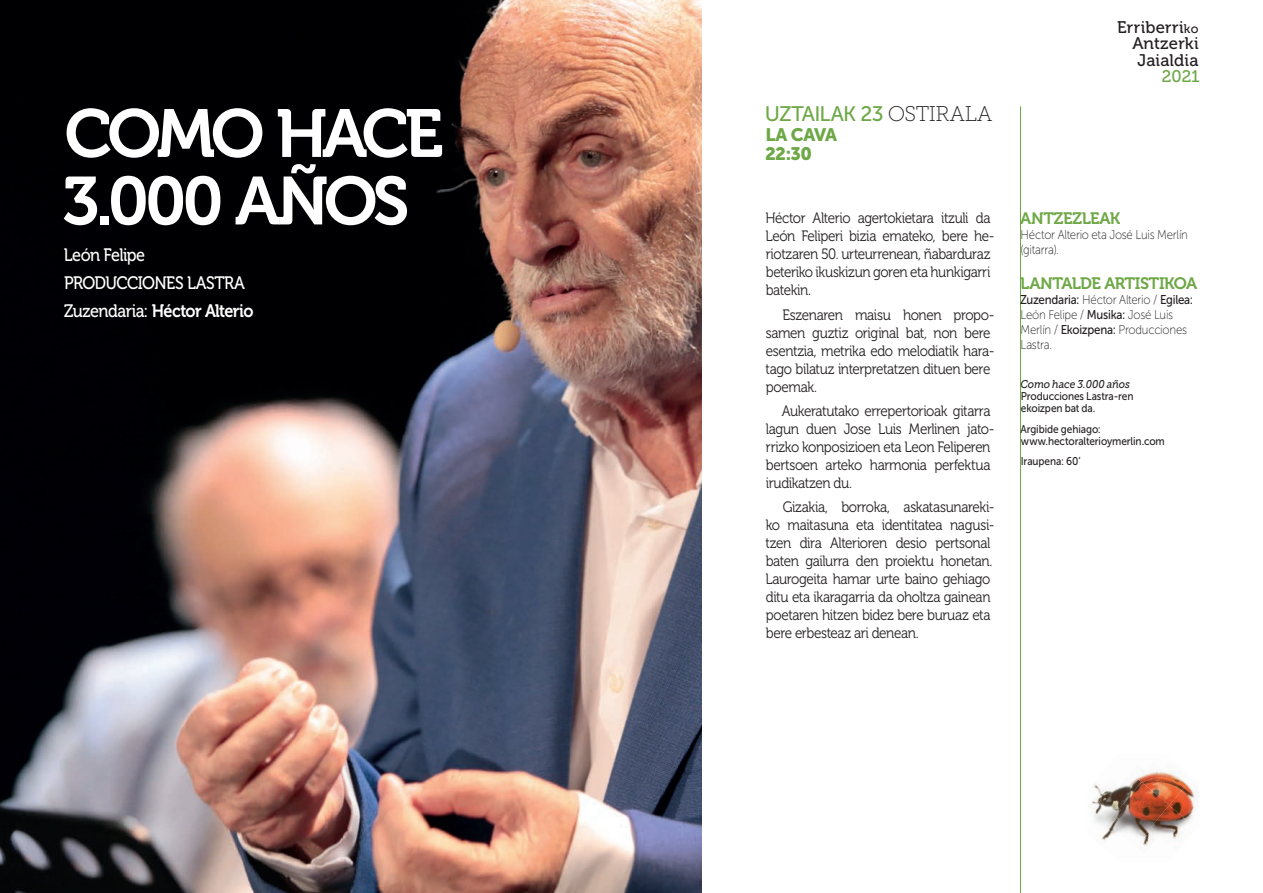
<style>
.page{position:relative;width:1263px;height:893px;background:#fff}
.page>*{position:absolute;margin:0;border:0;box-sizing:border-box;transform-origin:0 0}
.t1{font:67.5px/67.5px "Museo 700";letter-spacing:-.075em;color:#fff}
.t2{font:21px "Museo Sans 500";letter-spacing:-.035em;color:#6ea846}
.t3{font:18px/28px "Museo 500";letter-spacing:-.04em;color:#fff;scale:.9 1}
.t4{font:18px "Museo 700";letter-spacing:-.04em;color:#fff;scale:.9 1}
.t5{font:18px/19.5px "Museo Sans 900";letter-spacing:-.035em;color:#6ea846}
.t6{font:16.8px/16.5px "Museo 500";letter-spacing:.01em;color:#231f20;text-align:right}
.t7{font:16.8px "Museo 500";color:#6ea846}
.t8{font:16.5px "Museo 700";letter-spacing:-.03em;color:#6ea846}
.t9{font:15px/18px "Museo 300";letter-spacing:-.03em;color:#231f20;scale:.9 1}
.t10{font:12.75px/15px "Museo Sans 100";letter-spacing:-.02em;color:#231f20;scale:.9 1}
.t11{font:12.75px "Museo Sans 500";letter-spacing:-.02em;color:#231f20;scale:.9 1}
.t12{font:11.25px/12px "Museo Sans 500";letter-spacing:-.01em;color:#231f20;scale:.9 1}
.t13{font:italic 11.25px "Museo Slab 500";letter-spacing:-.01em;color:#231f20;scale:.9 1}
.s1{font-family:"Museo 500"}
.s2{font-family:"Museo Slab 100";font-size:21.15px;color:#231f20}
.s3{font-size:12.6px}
.s4{font-family:"Museo Sans 100"}
.s5{font-family:"Museo Sans 500"}
</style>
<div class="page">
<hr style="left:1020px;top:106px;width:1px;height:787px;background:#6ea846">
<img style="left:0;top:0;width:702px;height:893px">
<img style="left:1130px;top:771px;width:48px;height:11px">
<img style="left:1093px;top:782px;width:76px;height:59px">
<img style="left:1121px;top:805px;width:61px;height:43px">
<img style="left:1169px;top:777px;width:30px;height:52px">
<h1 class="t1" style="left:62px;top:101px;width:383px">COMO HACE<br>3.000 AÑOS</h1>
<p class="t3" style="left:64px;top:241px;width:203px">León Felipe<br>PRODUCCIONES LASTRA</p>
<p class="t4" style="left:64px;top:301px;width:212px"><span class="s1">Zuzendaria:</span> Héctor Alterio</p>
<h2 class="t2" style="left:765px;top:102px;width:229px">UZTAILAK 23 <span class="s2">OSTIRALA</span></h2>
<p class="t5" style="left:765px;top:125px;width:74px">LA CAVA<br>22:30</p>
<p class="t9" style="left:765px;top:209px;width:256px">Héctor Alterio agertokietara itzuli da León Feliperi bizia emateko, bere he&shy;riotzaren 50. urteurrenean, ñabarduraz beteriko ikuskizun goren eta hunkigarri batekin.</p>
<p class="t9" style="left:766px;top:306px;width:256px;text-indent:17px">Eszenaren maisu honen propo&shy;samen guztiz original bat, non bere esentzia, metrika edo melodiatik hara&shy;tago bilatuz interpretatzen dituen bere poemak.</p>
<p class="t9" style="left:766px;top:402px;width:256px;text-indent:16px">Aukeratutako errepertorioak gitarra lagun duen Jose Luis Merlinen jato&shy;rrizko konposizioen eta Leon Feliperen bertsoen arteko harmonia perfektua irudikatzen du.</p>
<p class="t9" style="left:765px;top:498px;width:256px;text-indent:17px">Gizakia, borroka, askatasunareki&shy;ko maitasuna eta identitatea nagusi&shy;tzen dira Alterioren desio pertsonal baten gailurra den proiektu honetan.<br>Laurogeita hamar urte baino gehiago ditu eta ikaragarria da oholtza gainean poetaren hitzen bidez bere buruaz eta bere erbesteaz ari denean.</p>
<p class="t6" style="left:1117px;top:19px;width:83px">Erriberri<span class="s3">ko<br></span>Antzerki<br>Jaialdia</p>
<p class="t7" style="left:1162px;top:67px;width:39px">2021</p>
<p class="t8" style="left:1020px;top:209px;width:101px">ANTZEZLEAK</p>
<p class="t10" style="left:1020px;top:228px;width:188px">Héctor Alterio eta José Luis Merlín (gitarra).</p>
<p class="t8" style="left:1020px;top:274px;width:178px">LANTALDE ARTISTIKOA</p>
<p class="t11" style="left:1020px;top:292px;width:194px">Zuzendaria: <span class="s4">Héctor Alterio /</span> Egilea:</p>
<p class="t10" style="left:1020px;top:307px;width:187px">León Felipe / <span class="s5">Musika:</span> José Luis<br>Merlín / <span class="s5">Ekoizpena:</span> Producciones<br>Lastra.</p>
<p class="t13" style="left:1020px;top:378px;width:123px">Como hace 3.000 años</p>
<p class="t12" style="left:1021px;top:391px;width:127px">Producciones Lastra-ren ekoizpen bat da.</p>
<p class="t12" style="left:1020px;top:423px;width:162px">Argibide gehiago: www.hectoralterioymerlin.com</p>
<p class="t12" style="left:1021px;top:456px;width:68px">Iraupena: 60’</p>
</div>
